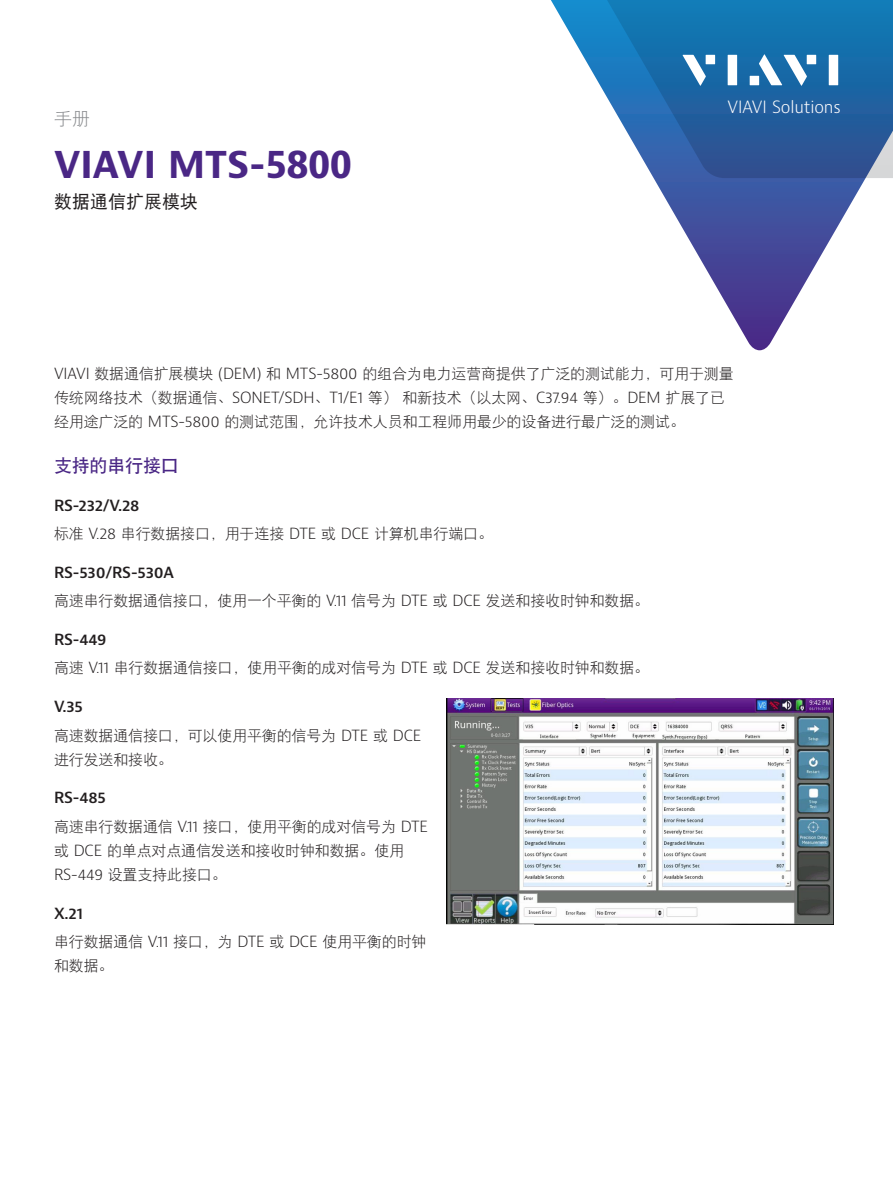
<style>
.page{position:relative;width:893px;height:1191px;background:#fff}
.page>*{position:absolute;margin:0;border:0;box-sizing:border-box;transform-origin:0 0}
.H1_Brand_Sub-Brand_2{font:700 36px "Bernino Sans";color:#4a2785}
.H3_Product_Descripto{font:18px "DFP Hei W5";color:#231f20}
.H2_Heading_Purple_12{font:18px "DFP Hei W7";letter-spacing:-.01em;color:#4a2785}
.P_DocType{font:18px "DFP Hei W3";color:#87898c}
.t1{font:300 16.5px "Bernino Sans";letter-spacing:-.01em;color:#fff}
.P_10_16{font:15px/24px "DFP Hei W3";letter-spacing:-.01em;color:#231f20}
.H3_Heading_Level_3{font:600 15px "Bernino Sans";letter-spacing:-.015em;color:#231f20}
.s1{font-family:"Bernino Sans";font-weight:300}
</style>
<div class="page">
<svg style="left:653px;top:178px;width:213px;height:172px"></svg>
<svg style="left:551px;top:0;width:342px;height:178px"></svg>
<svg style="left:682px;top:55px;width:24px;height:31px"></svg>
<div style="left:706px;top:55px;width:9px;height:9px;background:#fff"></div>
<div style="left:728px;top:55px;width:9px;height:30px;background:#fff"></div>
<div style="left:807px;top:55px;width:9px;height:9px;background:#fff"></div>
<div style="left:829px;top:55px;width:9px;height:30px;background:#fff"></div>
<svg style="left:759px;top:54px;width:48px;height:32px"></svg>
<div style="left:750px;top:76px;width:9px;height:9px;background:#fff"></div>
<img style="left:446px;top:699px;width:387px;height:226px">
<p class="P_DocType" style="left:54px;top:109px;width:37px">手册</p>
<p class="H1_Brand_Sub-Brand_2" style="left:54px;top:141px;width:299px">VIAVI MTS-5800</p>
<p class="H3_Product_Descripto" style="left:54px;top:192px;width:145px">数据通信扩展模块</p>
<p class="t1" style="left:728px;top:96px;width:115px">VIAVI Solutions</p>
<p class="P_10_16" style="left:54px;top:361px;width:681px"><span class="s1">VIAVI</span> 数据通信扩展模块 <span class="s1">(DEM)</span> 和 <span class="s1">MTS-5800</span> 的组合为电力运营商提供了广泛的测试能力，可用于测量传统网络技术（数据通信、<span class="s1">SONET/SDH</span>、<span class="s1">T1/E1</span> 等） 和新技术（以太网、<span class="s1">C37.94</span> 等）。<span class="s1">DEM</span> 扩展了已经用途广泛的 <span class="s1">MTS-5800</span> 的测试范围，允许技术人员和工程师用最少的设备进行最广泛的测试。</p>
<p class="H2_Heading_Purple_12" style="left:54px;top:456px;width:126px">支持的串行接口</p>
<p class="H3_Heading_Level_3" style="left:54px;top:495px;width:87px">RS-232/V.28</p>
<p class="P_10_16" style="left:54px;top:521px;width:441px">标准 <span class="s1">V.28</span> 串行数据接口，用于连接 <span class="s1">DTE</span> 或 <span class="s1">DCE</span> 计算机串行端口。</p>
<p class="H3_Heading_Level_3" style="left:54px;top:563px;width:121px">RS-530/RS-530A</p>
<p class="P_10_16" style="left:54px;top:589px;width:597px">高速串行数据通信接口，使用一个平衡的 <span class="s1">V.11</span> 信号为 <span class="s1">DTE</span> 或 <span class="s1">DCE</span> 发送和接收时钟和数据。</p>
<p class="H3_Heading_Level_3" style="left:54px;top:630px;width:54px">RS-449</p>
<p class="P_10_16" style="left:54px;top:656px;width:597px">高速 <span class="s1">V.11</span> 串行数据通信接口，使用平衡的成对信号为 <span class="s1">DTE</span> 或 <span class="s1">DCE</span> 发送和接收时钟和数据。</p>
<p class="H3_Heading_Level_3" style="left:54px;top:697px;width:30px">V.35</p>
<p class="P_10_16" style="left:54px;top:723px;width:369px">高速数据通信接口，可以使用平衡的信号为 <span class="s1">DTE</span> 或 <span class="s1">DCE</span>进行发送和接收。</p>
<p class="H3_Heading_Level_3" style="left:54px;top:788px;width:53px">RS-485</p>
<p class="P_10_16" style="left:54px;top:814px;width:376px">高速串行数据通信 <span class="s1">V.11</span> 接口，使用平衡的成对信号为 <span class="s1">DTE</span>或 <span class="s1">DCE</span> 的单点对点通信发送和接收时钟和数据。使用<br><span class="s1">RS-449</span> 设置支持此接口。</p>
<p class="H3_Heading_Level_3" style="left:54px;top:903px;width:30px">X.21</p>
<p class="P_10_16" style="left:54px;top:929px;width:374px">串行数据通信 <span class="s1">V.11</span> 接口，为 <span class="s1">DTE</span> 或 <span class="s1">DCE</span> 使用平衡的时钟和数据。</p>
</div>
